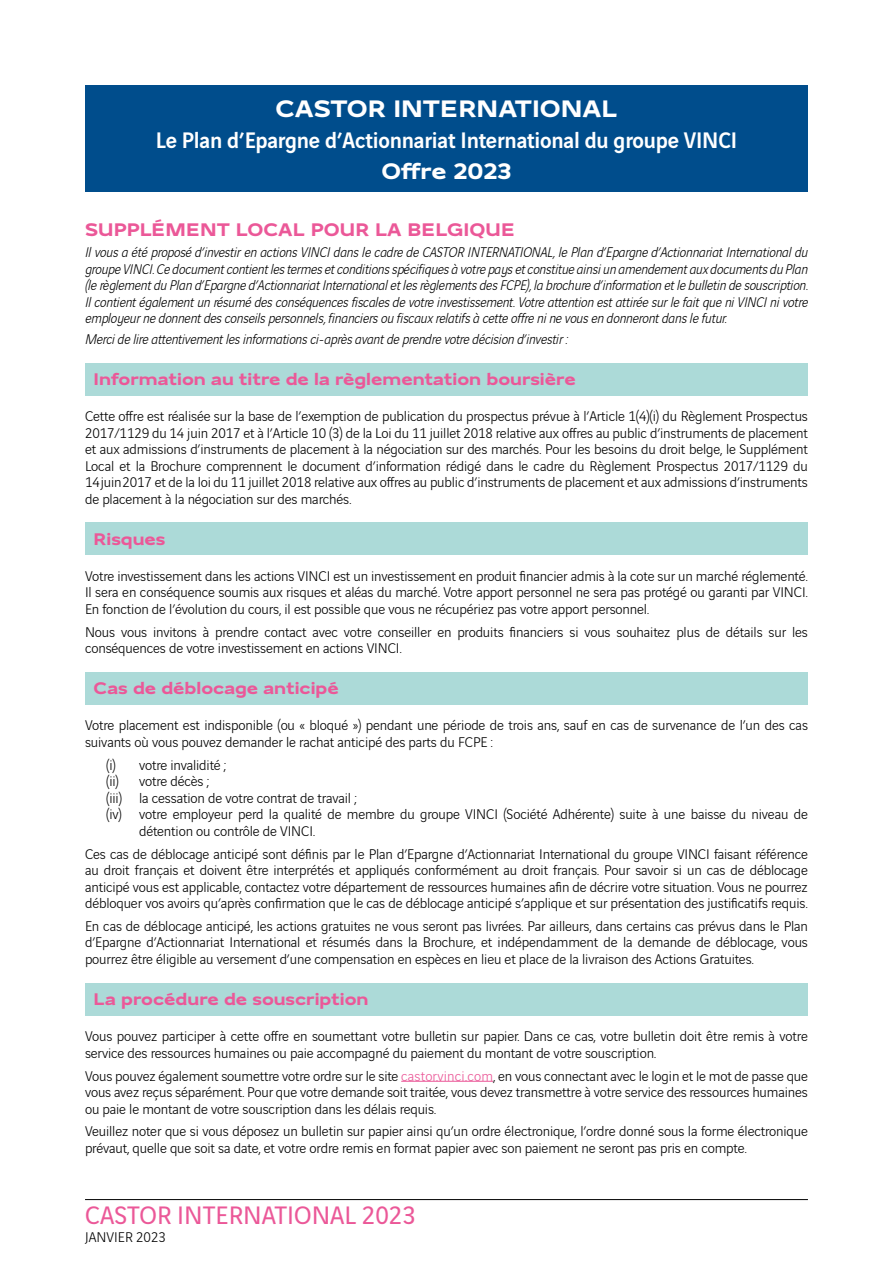
<style>
.page{position:relative;width:893px;height:1263px;background:#fff}
.page>*{position:absolute;margin:0;border:0;box-sizing:border-box;transform-origin:0 0}
.t1{font:27px "Vinci Sans";color:#eb5898}
.t2{font:700 25.5px "Vinci Sans Expanded";color:#fff}
.t3{font:500 24px "Vinci Sans";letter-spacing:-.01em;color:#fff;scale:.96 1}
.t4{font:700 24px "Vinci Sans Expanded";color:#fff}
.t5{font:700 19.5px "Vinci Sans Expanded";color:#eb5898}
.t6{font:700 18px "Vinci Sans Expanded";color:#eb5898}
.t7{font:300 15px/16.5px "Vinci Sans";letter-spacing:-.01em;color:#000;text-align:justify}
.t8{font:italic 300 15px/16.5px "Vinci Sans";letter-spacing:-.01em;color:#000;text-align:justify}
.s1{color:#eb5898}
</style>
<div class="page">
<hr style="left:85px;top:1199px;width:723px;height:1px;background:#000">
<hr style="left:401px;top:1081px;width:92px;height:1px;background:#eb5898">
<div style="left:85px;top:85px;width:723px;height:107px;background:#004d8c"></div>
<div style="left:85px;top:363px;width:723px;height:33px;background:#acdad8"></div>
<div style="left:85px;top:522px;width:723px;height:33px;background:#acdad8"></div>
<div style="left:85px;top:672px;width:723px;height:33px;background:#acdad8"></div>
<div style="left:85px;top:983px;width:723px;height:33px;background:#acdad8"></div>
<h2 class="t2" style="left:275px;top:90px;width:344px">CASTOR INTERNATIONAL</h2>
<h3 class="t3" style="left:156px;top:122px;width:607px">Le Plan d’Epargne d’Actionnariat International du groupe VINCI</h3>
<h3 class="t4" style="left:382px;top:153px;width:131px">Offre 2023</h3>
<h3 class="t5" style="left:85px;top:215px;width:432px">SUPPLÉMENT LOCAL POUR LA BELGIQUE</h3>
<p class="t8" style="left:85px;top:243px;width:724px">Il vous a été proposé d’investir en actions VINCI dans le cadre de CASTOR INTERNATIONAL, le Plan d’Epargne d’Actionnariat International du groupe VINCI. Ce document contient les termes et conditions spécifiques à votre pays et constitue ainsi un amendement aux documents du Plan (le règlement du Plan d’Epargne d’Actionnariat International et les règlements des FCPE), la brochure d’information et le bulletin de souscription.<br>Il contient également un résumé des conséquences fiscales de votre investissement. Votre attention est attirée sur le fait que ni VINCI ni votre employeur ne donnent des conseils personnels, financiers ou fiscaux relatifs à cette offre ni ne vous en donneront dans le futur.</p>
<p class="t8" style="left:85px;top:330px;width:484px">Merci de lire attentivement les informations ci-après avant de prendre votre décision d’investir :</p>
<p class="t6" style="left:94px;top:366px;width:484px">Information au titre de la règlementation boursière</p>
<p class="t7" style="left:85px;top:407px;width:724px">Cette offre est réalisée sur la base de l’exemption de publication du prospectus prévue à l’Article 1(4)(i) du Règlement Prospectus 2017/1129 du 14 juin 2017 et à l’Article 10 (3) de la Loi du 11 juillet 2018 relative aux offres au public d’instruments de placement et aux admissions d’instruments de placement à la négociation sur des marchés. Pour les besoins du droit belge, le Supplément Local et la Brochure comprennent le document d’information rédigé dans le cadre du Règlement Prospectus 2017/1129 du 14 juin 2017 et de la loi du 11 juillet 2018 relative aux offres au public d’instruments de placement et aux admissions d’instruments de placement à la négociation sur des marchés.</p>
<p class="t6" style="left:94px;top:525px;width:73px">Risques</p>
<p class="t7" style="left:85px;top:566px;width:724px">Votre investissement dans les actions VINCI est un investissement en produit financier admis à la cote sur un marché réglementé.<br>Il sera en conséquence soumis aux risques et aléas du marché. Votre apport personnel ne sera pas protégé ou garanti par VINCI.<br>En fonction de l’évolution du cours, il est possible que vous ne récupériez pas votre apport personnel.</p>
<p class="t7" style="left:85px;top:622px;width:724px">Nous vous invitons à prendre contact avec votre conseiller en produits financiers si vous souhaitez plus de détails sur les conséquences de votre investissement en actions VINCI.</p>
<p class="t6" style="left:94px;top:675px;width:247px">Cas de déblocage anticipé</p>
<p class="t7" style="left:85px;top:716px;width:724px">Votre placement est indisponible (ou « bloqué ») pendant une période de trois ans, sauf en cas de survenance de l’un des cas suivants où vous pouvez demander le rachat anticipé des parts du FCPE :</p>
<p class="t7" style="left:106px;top:755px;width:122px">(i) votre invalidité ;</p>
<p class="t7" style="left:106px;top:772px;width:105px">(ii) votre décès ;</p>
<p class="t7" style="left:106px;top:788px;width:252px">(iii) la cessation de votre contrat de travail ;</p>
<p class="t7" style="left:106px;top:805px;width:703px">(iv) votre employeur perd la qualité de membre du groupe VINCI (Société Adhérente) suite à une baisse du niveau de</p>
<p class="t7" style="left:139px;top:821px;width:178px">détention ou contrôle de VINCI.</p>
<p class="t7" style="left:85px;top:844px;width:724px">Ces cas de déblocage anticipé sont définis par le Plan d’Epargne d’Actionnariat International du groupe VINCI faisant référence au droit français et doivent être interprétés et appliqués conformément au droit français. Pour savoir si un cas de déblocage anticipé vous est applicable, contactez votre département de ressources humaines afin de décrire votre situation. Vous ne pourrez débloquer vos avoirs qu’après confirmation que le cas de déblocage anticipé s’applique et sur présentation des justificatifs requis.</p>
<p class="t7" style="left:85px;top:916px;width:724px">En cas de déblocage anticipé, les actions gratuites ne vous seront pas livrées. Par ailleurs, dans certains cas prévus dans le Plan d’Epargne d’Actionnariat International et résumés dans la Brochure, et indépendamment de la demande de déblocage, vous pourrez être éligible au versement d’une compensation en espèces en lieu et place de la livraison des Actions Gratuites.</p>
<p class="t6" style="left:94px;top:985px;width:277px">La procédure de souscription</p>
<p class="t7" style="left:85px;top:1027px;width:724px">Vous pouvez participer à cette offre en soumettant votre bulletin sur papier. Dans ce cas, votre bulletin doit être remis à votre service des ressources humaines ou paie accompagné du paiement du montant de votre souscription.</p>
<p class="t7" style="left:85px;top:1066px;width:724px">Vous pouvez également soumettre votre ordre sur le site <span class="s1">castor.vinci.com</span>, en vous connectant avec le login et le mot de passe que vous avez reçus séparément. Pour que votre demande soit traitée, vous devez transmettre à votre service des ressources humaines ou paie le montant de votre souscription dans les délais requis.</p>
<p class="t7" style="left:85px;top:1122px;width:724px">Veuillez noter que si vous déposez un bulletin sur papier ainsi qu’un ordre électronique, l’ordre donné sous la forme électronique prévaut, quelle que soit sa date, et votre ordre remis en format papier avec son paiement ne seront pas pris en compte.</p>
<h1 class="t1" style="left:85px;top:1195px;width:332px">CASTOR INTERNATIONAL 2023</h1>
<p class="t7" style="left:85px;top:1228px;width:82px">JANVIER 2023</p>
</div>
